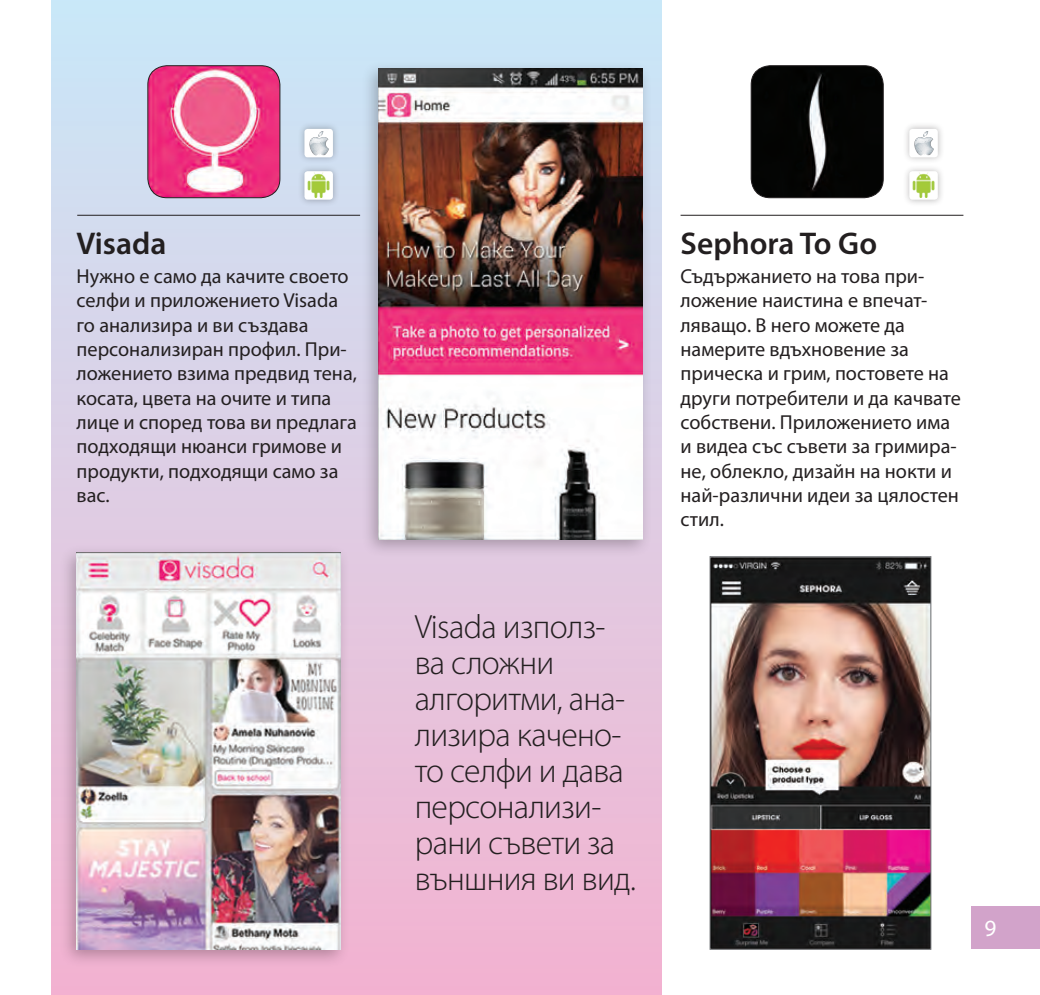
<style>
.page{position:relative;width:1040px;height:995px;background:#fff}
.page>*{position:absolute;margin:0;border:0;box-sizing:border-box;transform-origin:0 0}
.t1{font:300 33.75px/36px "Myriad Pro";letter-spacing:-.02em;color:#231f20}
.t2{font:600 31.5px "Myriad Pro";color:#231f20}
.t3{font:23.4px "Myriad Pro";color:#fff}
.t4{font:20.25px/24.3px "Myriad Pro";color:#231f20}
</style>
<div class="page">
<div style="left:51px;top:0;width:610px;height:995px;background:linear-gradient(to bottom,#c9e7f8,#f4b2d0)"></div>
<div style="left:902px;top:122px;width:42px;height:42px;background:#231f20;opacity:.3"></div>
<div style="left:909px;top:129px;width:28px;height:28px;background:#fff;border-radius:3px"></div>
<svg style="left:914px;top:131px;width:20px;height:24px"></svg>
<div style="left:902px;top:164px;width:42px;height:42px;background:#231f20;opacity:.3"></div>
<div style="left:909px;top:171px;width:28px;height:29px;background:#fff;border-radius:3px"></div>
<img style="left:912px;top:173px;width:23px;height:25px">
<img style="left:751px;top:66px;width:132px;height:132px">
<div style="left:751px;top:65px;width:132px;height:133px;border:1px solid #231f20;border-radius:19px"></div>
<img style="left:148px;top:66px;width:132px;height:132px">
<div style="left:147px;top:65px;width:133px;height:133px;border:1px solid #231f20;border-radius:19px"></div>
<div style="left:297px;top:122px;width:42px;height:42px;background:#231f20;opacity:.3"></div>
<div style="left:304px;top:129px;width:29px;height:28px;background:#fff;border-radius:3px"></div>
<svg style="left:309px;top:131px;width:20px;height:24px"></svg>
<div style="left:297px;top:164px;width:42px;height:42px;background:#231f20;opacity:.3"></div>
<div style="left:304px;top:171px;width:29px;height:29px;background:#fff;border-radius:3px"></div>
<img style="left:307px;top:173px;width:23px;height:25px">
<div style="left:972px;top:906px;width:68px;height:42px;background:#d2a3ca"></div>
<img style="left:711px;top:558px;width:218px;height:390px">
<div style="left:709px;top:556px;width:222px;height:394px;border:1px solid #808285"></div>
<hr style="left:680px;top:215px;width:283px;height:1px;background:#231f20">
<hr style="left:77px;top:215px;width:283px;height:1px;background:#231f20">
<div style="left:361px;top:60px;width:291px;height:498px;background:#231f20;opacity:.3"></div>
<img style="left:378px;top:68px;width:265px;height:471px">
<div style="left:59px;top:544px;width:292px;height:424px;background:#231f20;opacity:.3"></div>
<img style="left:77px;top:553px;width:264px;height:397px">
<h2 class="t2" style="left:77px;top:224px;width:91px">Visada</h2>
<p class="t4" style="left:77px;top:264px;width:282px">Нужно е само да качите своето селфи и приложението Visada го анализира и ви създава персонализиран профил. При&shy;ложението взима предвид тена, косата, цвета на очите и типа лице и според това ви предлага подходящи нюанси гримове и продукти, подходящи само за вас.</p>
<h1 class="t1" style="left:415px;top:608px;width:223px">Visada използ&shy;ва сложни алгорит ми, ана&shy;лизира качено&shy;то селфи и дава персонализи&shy;рани съвети за външния ви вид.</h1>
<h2 class="t2" style="left:680px;top:224px;width:198px">Sephora To Go</h2>
<p class="t4" style="left:680px;top:264px;width:282px">Съдържанието на това при&shy;ложение наистина е впечат&shy;ляващо. В него можете да намерите вдъхновение за прическа и грим, постовете на други потребители и да качвате собствени. Приложението има и видеа със съвети за гримира&shy;не, облекло, дизайн на нокти и най-различни идеи за цялостен стил.</p>
<p class="t3" style="left:984px;top:913px;width:13px">9</p>
</div>
